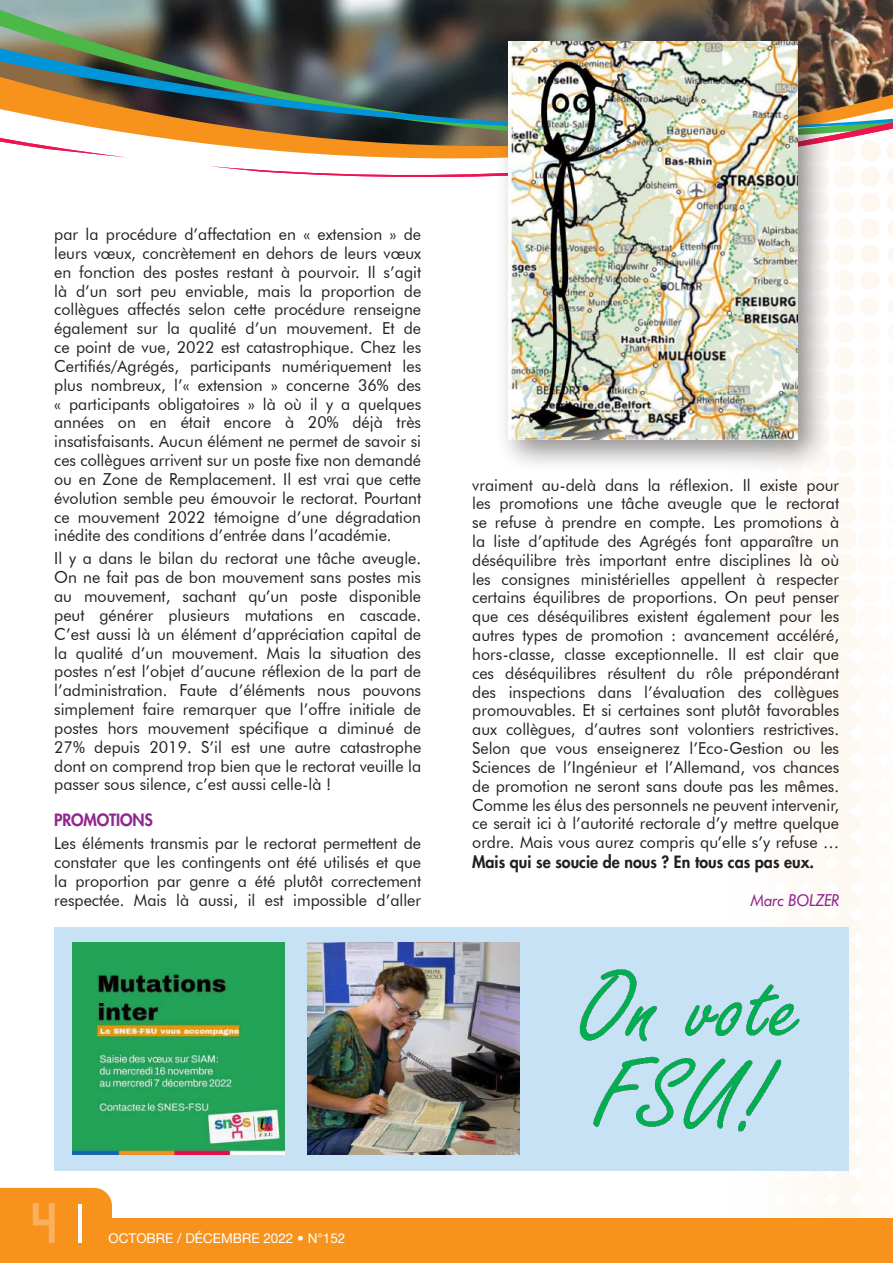
<style>
.page{position:relative;width:893px;height:1263px;background:#fff}
.page>*{position:absolute;margin:0;border:0;box-sizing:border-box;transform-origin:0 0}
.t1{font:700 67.5px "Jocelyn";color:#fab05f}
.t2{font:16.5px/18.9px "Futura BT";color:#231f20;text-align:justify}
.t3{font:800 16.5px "Futura";color:#231f20}
.t4{font:800 16.5px "Futura";letter-spacing:-.01em;color:#90268f}
.t5{font:italic 16.5px "Futura BQ";color:#90268f}
.t6{font:13.5px "Helvetica Neue LT Std";color:#fff}
.s1{font-family:"Helvetica LT";font-weight:300;font-stretch:condensed;font-size:51.3px;color:#fff}
</style>
<div class="page">
<svg style="left:816px;top:207px;width:77px;height:1012px"></svg>
<div style="left:860px;top:254px;width:33px;height:1009px;background:#fff"></div>
<div style="left:0;top:1188px;width:112px;height:31px;background:#f7931d"></div>
<div style="left:0;top:1219px;width:893px;height:44px;background:#f7931d"></div>
<img style="left:0;top:0;width:893px;height:207px">
<div style="left:495px;top:28px;width:337px;height:445px;background:#231f20;opacity:.5"></div>
<img style="left:509px;top:42px;width:289px;height:397px">
<div style="left:54px;top:927px;width:794px;height:243px;background:#c7e2f5"></div>
<img style="left:72px;top:942px;width:213px;height:213px">
<img style="left:307px;top:942px;width:213px;height:213px">
<img style="left:514px;top:917px;width:308px;height:220px">
<img style="left:575px;top:1006px;width:262px;height:213px">
<p class="t2" style="left:54px;top:225px;width:368px">par la procédure d’affectation en « extension » de leurs vœux, concrètement en dehors de leurs vœux en fonction des postes restant à pourvoir. Il s’agit là d’un sort peu enviable, mais la proportion de collègues affectés selon cette procédure renseigne également sur la qualité d’un mouvement. Et de ce point de vue, 2022 est catastrophique. Chez les Certifiés/Agrégés, participants numériquement les plus nombreux, l’« extension » concerne 36% des « participants obligatoires » là où il y a quelques années on en était encore à 20% déjà très insatisfaisants. Aucun élément ne permet de savoir si ces collègues arrivent sur un poste fixe non demandé ou en Zone de Remplacement. Il est vrai que cette évolution semble peu émouvoir le rectorat. Pourtant ce mouvement 2022 témoigne d’une dégradation inédite des conditions d’entrée dans l’académie.</p>
<p class="t2" style="left:54px;top:549px;width:368px">Il y a dans le bilan du rectorat une tâche aveugle.<br>On ne fait pas de bon mouvement sans postes mis au mouvement, sachant qu’un poste disponible peut générer plusieurs mutations en cascade.<br>C’est aussi là un élément d’appréciation capital de la qualité d’un mouvement. Mais la situation des postes n’est l’objet d’aucune réflexion de la part de l’administration. Faute d’éléments nous pouvons simplement faire remarquer que l’offre initiale de postes hors mouvement spécifique a diminué de 27% depuis 2019. S’il est une autre catastrophe dont on comprend trop bien que le rectorat veuille la passer sous silence, c’est aussi celle-là !</p>
<p class="t4" style="left:54px;top:810px;width:100px">PROMOTIONS</p>
<p class="t2" style="left:54px;top:834px;width:368px">Les éléments transmis par le rectorat permettent de constater que les contingents ont été utilisés et que la proportion par genre a été plutôt correctement respectée. Mais là aussi, il est impossible d’aller</p>
<p class="t2" style="left:472px;top:475px;width:368px">vraiment au-delà dans la réflexion. Il existe pour les promotions une tâche aveugle que le rectorat se refuse à prendre en compte. Les promotions à la liste d’aptitude des Agrégés font apparaître un déséquilibre très important entre disciplines là où les consignes ministérielles appellent à respecter certains équilibres de proportions. On peut penser que ces déséquilibres existent également pour les autres types de promotion : avancement accéléré, hors-classe, classe exceptionnelle. Il est clair que ces déséquilibres résultent du rôle prépondérant des inspections dans l’évaluation des collègues promouvables. Et si certaines sont plutôt favorables aux collègues, d’autres sont volontiers restrictives.<br>Selon que vous enseignerez l’Eco-Gestion ou les Sciences de l’Ingénieur et l’Allemand, vos chances de promotion ne seront sans doute pas les mêmes.<br>Comme les élus des personnels ne peuvent intervenir, ce serait ici à l’autorité rectorale d’y mettre quelque ordre. Mais vous aurez compris qu’elle s’y refuse …</p>
<p class="t3" style="left:472px;top:851px;width:343px">Mais qui se soucie de nous ? En tous cas pas eux.</p>
<p class="t5" style="left:750px;top:891px;width:90px">Marc BOLZER</p>
<h1 class="t1" style="left:30px;top:1187px;width:58px">4 <span class="s1">I</span></h1>
<p class="t6" style="left:109px;top:1230px;width:238px">OCTOBRE / DÉCEMBRE 2022 • N°152</p>
</div>
